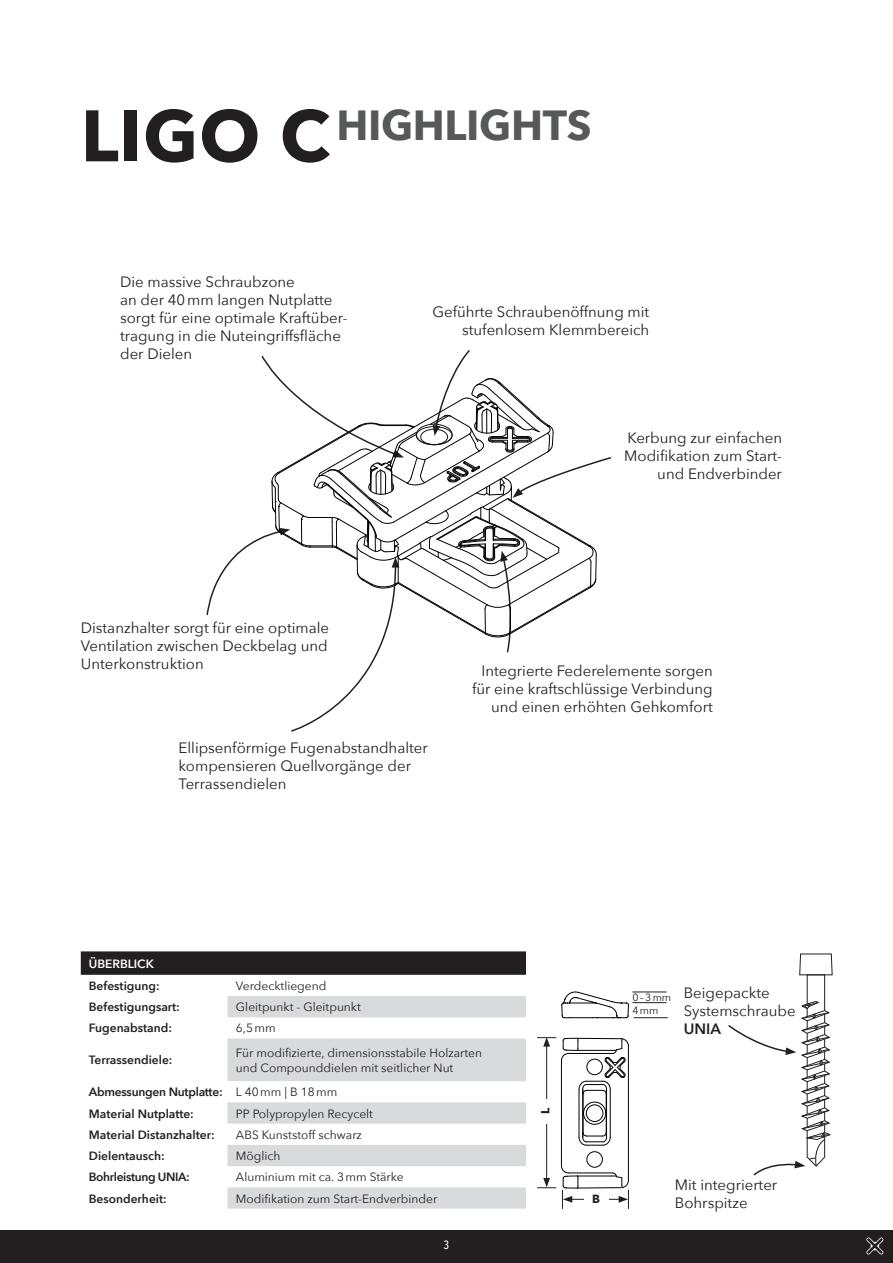
<style>
.page{position:relative;width:893px;height:1263px;background:#fff}
.page>*{position:absolute;margin:0;border:0;box-sizing:border-box;transform-origin:0 0}
.t1{font:700 42px "Avenir Next";letter-spacing:-.01em;color:#57585a}
.t2{font:15px/18px "Avenir Next";color:#231f20}
.t3{font:600 15px "Avenir Next";color:#231f20}
.t4{font:12px/14.4px "Avenir Next";color:#231f20}
.t5{font:600 12px "Avenir Next";color:#231f20}
.t6{font:600 12px/21.3px "Avenir Next";letter-spacing:-.02em;color:#231f20}
.t7{font:600 12px "Avenir Next";letter-spacing:-.03em;color:#231f20}
.t8{font:600 12px "Avenir Next";color:#fff}
.t9{font:500 12px "Avenir Next Condensed";color:#fff}
.t10{font:700 11.85px "Avenir Next";color:#231f20}
.t11{font:10.5px/12.9px "Avenir Next";letter-spacing:.06em;color:#231f20}
.s1{font-size:72px;color:#231f20}
.s2{font-weight:400}
</style>
<div class="page">
<svg style="left:81px;top:951px;width:445px;height:24px;background:#282425"></svg>
<svg style="left:227px;top:996px;width:299px;height:213px;fill:#d9dadc"></svg>
<svg style="left:206px;top:350px;width:405px;height:382px"></svg>
<div style="left:420px;top:429px;width:28px;height:16px;border:1px solid #151616;border-radius:50%"></div>
<div style="left:416px;top:426px;width:36px;height:19px;border:1px solid #151616;border-radius:50%"></div>
<div style="left:416px;top:424px;width:36px;height:21px;border:1px solid #151616;border-radius:50%"></div>
<hr style="left:632px;top:991px;width:35px;height:1px;background:#231f20">
<hr style="left:632px;top:1002px;width:35px;height:1px;background:#231f20">
<hr style="left:633px;top:1017px;width:35px;height:1px;background:#231f20">
<hr style="left:546px;top:1044px;width:1px;height:136px;background:#231f20">
<hr style="left:570px;top:1199px;width:51px;height:1px;background:#231f20">
<div style="left:537px;top:1099px;width:20px;height:24px;background:#fff"></div>
<hr style="left:579px;top:1089px;width:1px;height:48px;background:#020307">
<hr style="left:610px;top:1089px;width:1px;height:48px;background:#020307">
<hr style="left:582px;top:1089px;width:1px;height:48px;background:#020307">
<hr style="left:583px;top:1094px;width:1px;height:39px;background:#020307">
<svg style="left:578px;top:1132px;width:33px;height:14px"></svg>
<hr style="left:606px;top:1094px;width:1px;height:39px;background:#020307">
<svg style="left:583px;top:1101px;width:23px;height:24px"></svg>
<hr style="left:628px;top:1046px;width:1px;height:134px;background:#020307">
<hr style="left:561px;top:1061px;width:1px;height:104px;background:#020307">
<hr style="left:577px;top:1175px;width:34px;height:1px;background:#020307">
<hr style="left:577px;top:1187px;width:34px;height:1px;background:#020307">
<hr style="left:569px;top:1172px;width:44px;height:1px;background:#020307">
<div style="left:586px;top:1151px;width:17px;height:17px;border:1px solid #020307;border-radius:50%"></div>
<svg style="left:611px;top:1172px;width:18px;height:37px"></svg>
<svg style="left:537px;top:1165px;width:42px;height:44px"></svg>
<svg style="left:537px;top:1037px;width:92px;height:57px"></svg>
<svg style="left:561px;top:991px;width:68px;height:27px"></svg>
<svg style="left:728px;top:953px;width:105px;height:223px"></svg>
<div style="left:584px;top:1191px;width:24px;height:20px;background:#fff"></div>
<div style="left:0;top:1230px;width:893px;height:33px;background:#231f20"></div>
<svg style="left:866px;top:1237px;width:17px;height:17px"></svg>
<h1 class="t1" style="left:81px;top:89px;width:512px"><span class="s1">LIGO C</span> HIGHLIGHTS</h1>
<p class="t2" style="left:120px;top:272px;width:228px">Die massive Schraubzone<br>an der 40mm langen Nutplatte sorgt für eine optimale Kraftüber&shy;tragung in die Nuteingriffsfläche der Dielen</p>
<p class="t2" style="left:81px;top:618px;width:250px;text-align:justify">Distanzhalter sorgt für eine optimale Ventilation zwischen Deckbelag und Unterkonstruktion</p>
<p class="t2" style="left:432px;top:302px;width:218px;text-align:right">Geführte Schraubenöffnung mit stufenlosem Klemmbereich</p>
<p class="t2" style="left:624px;top:428px;width:159px;text-align:right">Kerbung zur einfachen<br>Modifikation zum Start&shy;und Endverbinder</p>
<p class="t2" style="left:472px;top:661px;width:242px;text-align:right">Integrierte Federelemente sorgen für eine kraftschlüssige Verbindung und einen erhöhten Gehkomfort</p>
<p class="t2" style="left:179px;top:738px;width:251px">Ellipsenförmige Fugenabstandhalter kompensieren Quellvorgänge der<br>Terrassendielen</p>
<p class="t8" style="left:89px;top:953px;width:67px">ÜBERBLICK</p>
<p class="t5" style="left:89px;top:975px;width:72px">Befestigung:</p>
<p class="t4" style="left:236px;top:978px;width:92px">Verdecktliegend</p>
<p class="t5" style="left:89px;top:997px;width:93px">Befestigungsart:</p>
<p class="t4" style="left:236px;top:999px;width:126px">Gleitpunkt - Gleitpunkt</p>
<p class="t5" style="left:89px;top:1018px;width:85px">Fugenabstand:</p>
<p class="t4" style="left:236px;top:1020px;width:41px">6,5mm</p>
<p class="t5" style="left:89px;top:1050px;width:85px">Terrassendiele:</p>
<p class="t4" style="left:236px;top:1045px;width:248px">Für modifizierte, dimensionsstabile Holzarten und Compounddielen mit seitlicher Nut</p>
<p class="t6" style="left:89px;top:1081px;width:250px">Abmessungen Nutplatte: <span class="s2">L 40mm | B 18mm<br></span>Material Nutplatte:</p>
<p class="t4" style="left:236px;top:1105px;width:139px">PP Polypropylen Recycelt</p>
<p class="t5" style="left:89px;top:1124px;width:127px">Material Distanzhalter:</p>
<p class="t4" style="left:236px;top:1127px;width:127px">ABS Kunststoff schwarz</p>
<p class="t5" style="left:89px;top:1145px;width:77px">Dielentausch:</p>
<p class="t4" style="left:236px;top:1148px;width:46px">Möglich</p>
<p class="t7" style="left:89px;top:1167px;width:103px">Bohrleistung UNIA:</p>
<p class="t4" style="left:236px;top:1169px;width:169px">Aluminium mit ca. 3mm Stärke</p>
<p class="t5" style="left:89px;top:1188px;width:79px">Besonderheit:</p>
<p class="t4" style="left:236px;top:1191px;width:203px">Modifikation zum Start-Endverbinder</p>
<p class="t9" style="left:444px;top:1237px;width:7px">3</p>
<p class="t10" style="left:535px;top:1114px;width:8px;rotate:-90deg">L</p>
<p class="t11" style="left:632px;top:990px;width:40px">0–3mm<br>4mm</p>
<p class="t2" style="left:684px;top:983px;width:113px">Beigepackte<br>Systemschraube</p>
<p class="t3" style="left:684px;top:1016px;width:39px">UNIA</p>
<p class="t10" style="left:592px;top:1189px;width:9px">B</p>
<p class="t2" style="left:675px;top:1175px;width:104px">Mit integrierter<br>Bohrspitze</p>
</div>
